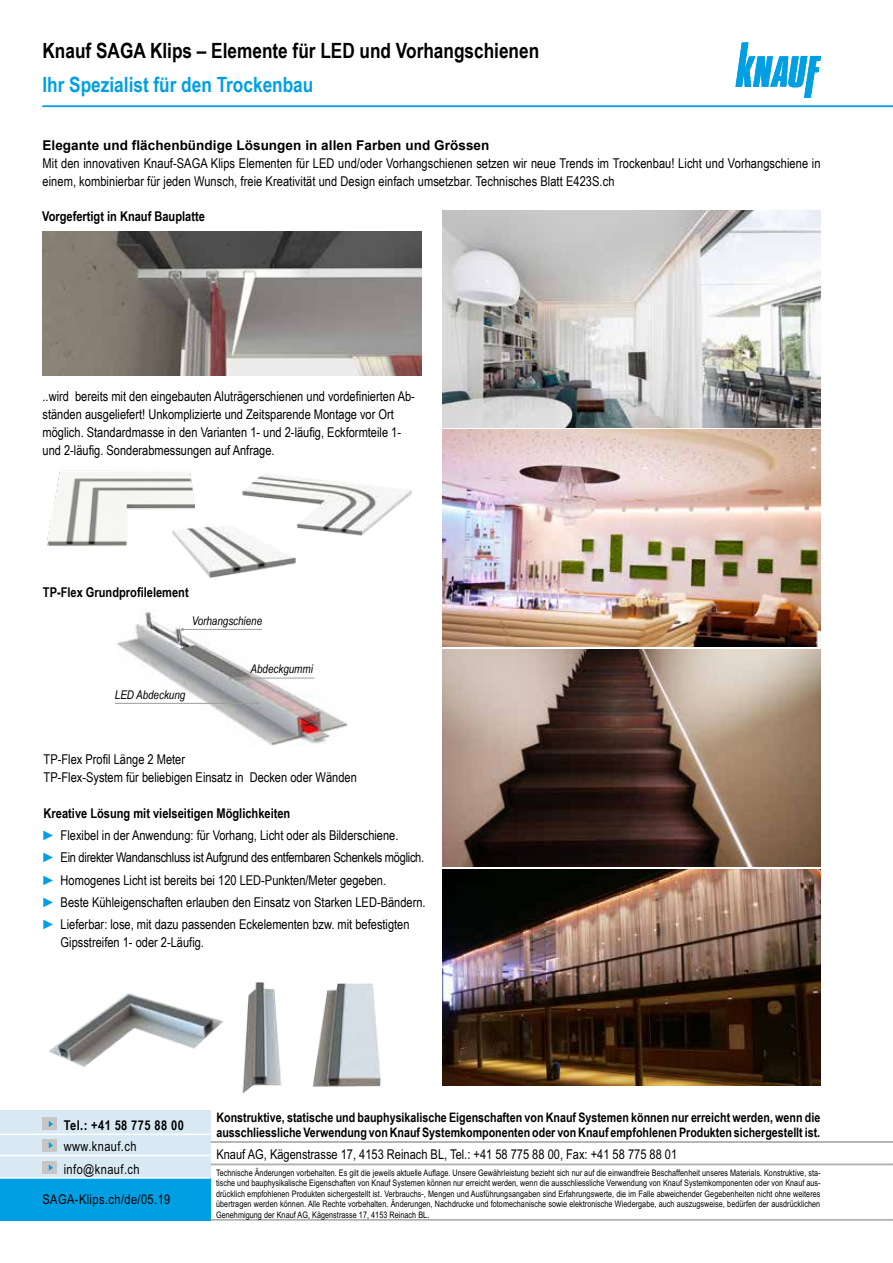
<style>
.page{position:relative;width:893px;height:1263px;background:#fff}
.page>*{position:absolute;margin:0;border:0;box-sizing:border-box;transform-origin:0 0}
.t1{font:700 21px "Arial Narrow";color:#000}
.t2{font:700 21px "Arial Narrow";color:#009fe3}
.t3{font:13.5px/18px "Arial Narrow";color:#000}
.t4{font:13.5px "Arial Narrow KNAUF";color:#000}
.t5{font:700 13.5px "Arial";letter-spacing:.005em;color:#000}
.t6{font:700 13.5px "Arial Narrow";color:#000}
.t7{font:13.5px "Arial Narrow KNAUF";letter-spacing:.03em;color:#000}
.t8{font:700 13.5px "Arial Narrow";letter-spacing:.03em;color:#000}
.t9{font:700 13.05px/15px "Arial Narrow";color:#000}
.t10{font:italic 12px "Arial Narrow";color:#000}
.t11{font:9px/10.5px "Arial Narrow KNAUF";letter-spacing:.005em;color:#000;text-align:justify}
.s1{font-weight:700}
.s2{color:#009fe3}
</style>
<div class="page">
<img style="left:735px;top:43px;width:86px;height:54px">
<img style="left:43px;top:231px;width:378px;height:145px">
<img style="left:116px;top:611px;width:232px;height:135px">
<img style="left:47px;top:472px;width:149px;height:74px">
<img style="left:170px;top:520px;width:126px;height:58px">
<img style="left:242px;top:474px;width:170px;height:65px">
<img style="left:50px;top:993px;width:174px;height:74px">
<img style="left:312px;top:983px;width:69px;height:104px">
<img style="left:242px;top:982px;width:40px;height:112px">
<img style="left:442px;top:210px;width:379px;height:217px">
<img style="left:442px;top:430px;width:379px;height:217px">
<img style="left:442px;top:649px;width:379px;height:217px">
<img style="left:442px;top:869px;width:379px;height:217px">
<hr style="left:183px;top:629px;width:79px;height:1px;background:#9d9d9c">
<hr style="left:115px;top:703px;width:143px;height:1px;background:#9d9d9c">
<hr style="left:231px;top:678px;width:83px;height:1px;background:#9d9d9c">
<div style="left:0;top:1178px;width:210px;height:42px;background:#009fe3"></div>
<div style="left:0;top:1110px;width:210px;height:68px;background:#d8e9f3"></div>
<div style="left:43px;top:1139px;width:14px;height:12px;background:#c6c6c6"></div>
<svg style="left:49px;top:1142px;width:4px;height:6px"></svg>
<div style="left:43px;top:1117px;width:14px;height:13px;background:#c6c6c6"></div>
<svg style="left:49px;top:1121px;width:4px;height:6px"></svg>
<div style="left:43px;top:1161px;width:14px;height:13px;background:#c6c6c6"></div>
<svg style="left:49px;top:1164px;width:4px;height:7px"></svg>
<hr style="left:210px;top:1164px;width:683px;height:1px;background:#b3b2b2">
<hr style="left:210px;top:1219px;width:683px;height:1px;background:#b3b2b2">
<hr style="left:0;top:1177px;width:210px;height:2px;background:#fff">
<hr style="left:0;top:1155px;width:210px;height:1px;background:#fff">
<hr style="left:210px;top:1141px;width:683px;height:2px;background:#b3b2b2">
<hr style="left:0;top:1133px;width:210px;height:2px;background:#fff">
<hr style="left:43px;top:106px;width:850px;height:1px;background:#009fe3">
<h1 class="t1" style="left:43px;top:34px;width:498px">Knauf SAGA Klips – Elemente für LED und Vorhangschienen</h1>
<h1 class="t2" style="left:43px;top:69px;width:272px">Ihr Spezialist für den Trockenbau</h1>
<p class="t5" style="left:43px;top:136px;width:448px">Elegante und flächenbündige Lösungen in allen Farben und Grössen</p>
<p class="t3" style="left:43px;top:154px;width:780px">Mit den innovativen Knauf-SAGA Klips Elementen für LED und/oder Vorhangschienen setzen wir neue Trends im Trockenbau! Licht und Vorhangschiene in einem, kombinierbar für jeden Wunsch, freie Kreativität und Design einfach umsetzbar. Technisches Blatt E423S.ch</p>
<p class="t6" style="left:42px;top:206px;width:164px">Vorgefertigt in Knauf Bauplatte</p>
<p class="t3" style="left:43px;top:387px;width:374px">..wird bereits mit den eingebauten Aluträgerschienen und vordefinierten Ab&shy;ständen ausgeliefert! Unkomplizierte und Zeitsparende Montage vor Ort möglich. Standardmasse in den Varianten 1- und 2-läufig, Eckformteile 1- und 2-läufig. Sonderabmessungen auf Anfrage.</p>
<p class="t6" style="left:43px;top:582px;width:147px">TP-Flex Grundprofilelement</p>
<p class="t10" style="left:192px;top:612px;width:72px">Vorhangschiene</p>
<p class="t10" style="left:250px;top:661px;width:64px">Abdeckgummi</p>
<p class="t10" style="left:115px;top:686px;width:72px">LED Abdeckung</p>
<p class="t3" style="left:44px;top:750px;width:315px">TP-Flex Profil Länge 2 Meter<br>TP-Flex-System für beliebigen Einsatz in Decken oder Wänden</p>
<p class="t3" style="left:44px;top:801px;width:383px;line-height:22.2px"><span class="s1">Kreative Lösung mit vielseitigen Möglichkeiten<br></span><span class="s2">►</span> Flexibel in der Anwendung: für Vorhang, Licht oder als Bilderschiene.<br><span class="s2">►</span> Ein direkter Wandanschluss ist Aufgrund des entfernbaren Schenkels möglich. <span class="s2">►</span> Homogenes Licht ist bereits bei 120 LED-Punkten/Meter gegeben.<br><span class="s2">►</span> Beste Kühleigenschaften erlauben den Einsatz von Starken LED-Bändern. <span class="s2">►</span> Lieferbar: lose, mit dazu passenden Eckelementen bzw. mit befestigten</p>
<p class="t3" style="left:61px;top:933px;width:145px">Gipsstreifen 1- oder 2-Läufig.</p>
<p class="t8" style="left:64px;top:1115px;width:122px">Tel.: +41 58 775 88 00</p>
<p class="t7" style="left:64px;top:1139px;width:74px">www.knauf.ch</p>
<p class="t7" style="left:64px;top:1161px;width:77px">info@knauf.ch</p>
<p class="t7" style="left:43px;top:1191px;width:129px">SAGA-Klips.ch/de/05.19</p>
<p class="t9" style="left:216px;top:1109px;width:605px">Konstruktive, statische und bauphysikalische Eigenschaften von Knauf Systemen können nur erreicht werden, wenn die ausschliessliche Verwendung von Knauf Systemkomponenten oder von Knauf empfohlenen Produkten sichergestellt ist.</p>
<p class="t4" style="left:216px;top:1147px;width:462px">Knauf AG, Kägenstrasse 17, 4153 Reinach BL, Tel.: +41 58 775 88 00, Fax: +41 58 775 88 01</p>
<p class="t11" style="left:216px;top:1167px;width:606px">Technische Änderungen vorbehalten. Es gilt die jeweils aktuelle Auflage. Unsere Gewährleistung bezieht sich nur auf die einwandfreie Beschaffenheit unseres Materials. Konstruktive, sta&shy;tische und bauphysikalische Eigenschaften von Knauf Systemen können nur erreicht werden, wenn die ausschliessliche Verwendung von Knauf Systemkomponenten oder von Knauf aus&shy;drücklich empfohlenen Produkten sichergestellt ist. Verbrauchs-, Mengen und Ausführungsangaben sind Erfahrungswerte, die im Falle abweichender Gegebenheiten nicht ohne weiteres übertragen werden können. Alle Rechte vorbehalten. Änderungen, Nachdrucke und fotomechanische sowie elektronische Wiedergabe, auch auszugsweise, bedürfen der ausdrücklichen Genehmigung der Knauf AG, Kägenstrasse 17, 4153 Reinach BL.</p>
</div>
